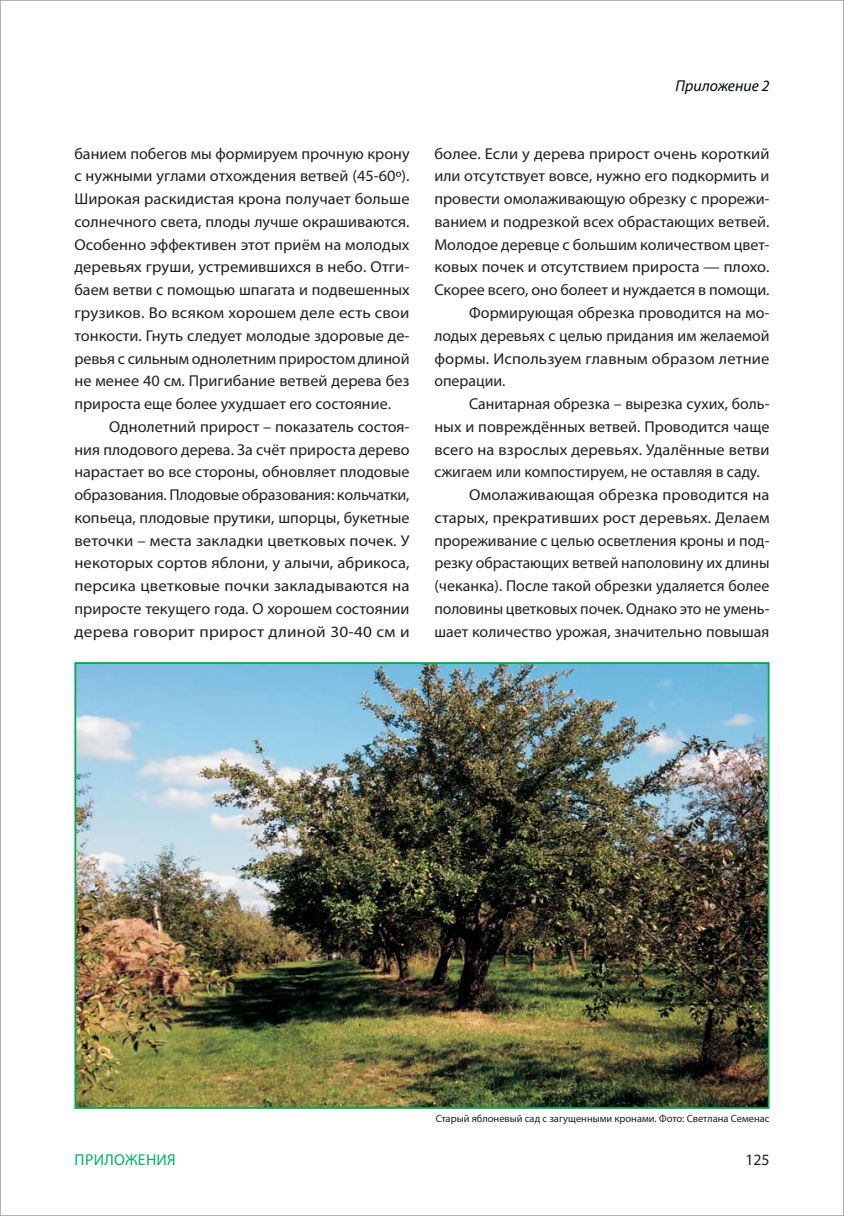
<style>
.page{position:relative;width:844px;height:1216px;background:#fff}
.page>*{position:absolute;margin:0;border:0;box-sizing:border-box;transform-origin:0 0}
.t1{font:15.75px/22.8px "Myriad Pro";color:#231f20;text-align:justify}
.t2{font:15.75px "Myriad Pro";color:#231f20;scale:1.04 1}
.t3{font:15.75px "Myriad Pro";color:#231f20;scale:1.05 1}
.t4{font:italic 15.75px "Myriad Pro";color:#000707}
.t5{font:15.75px "Myriad Pro";letter-spacing:.02em;color:#00b26a}
.t6{font:10.5px "Myriad Pro";color:#231f20}
</style>
<div class="page">
<img style="left:77px;top:665px;width:689px;height:440px">
<div style="left:74px;top:662px;width:695px;height:446px;border:2px solid #00a650"></div>
<p class="t1" style="left:74px;top:143px;width:336px">банием побегов мы формируем прочную крону с нужными углами отхождения ветвей (45-60º).<br>Широкая раскидистая крона получает больше солнечного света, плоды лучше окрашиваются.<br>Особенно эффективен этот приём на молодых деревьях груши, устремившихся в небо. Отги&shy;баем ветви с помощью шпагата и подвешенных грузиков. Во всяком хорошем деле есть свои тонкости. Гнуть следует молодые здоровые де&shy;ревья с сильным однолетним приростом длиной не менее 40 см. Пригибание ветвей дерева без прироста еще более ухудшает его состояние.</p>
<p class="t1" style="left:74px;top:416px;width:336px;text-indent:35px">Однолетний прирост – показатель состоя&shy;ния плодового дерева. За счёт прироста дерево нарастает во все стороны, обновляет плодовые образования. Плодовые образования: кольчатки, копьеца, плодовые прутики, шпорцы, букетные веточки – места закладки цветковых почек. У некоторых сортов яблони, у алычи, абрикоса, персика цветковые почки закладываются на приросте текущего года. О хорошем состоянии дерева говорит прирост длиной 30-40 см и</p>
<p class="t4" style="left:675px;top:79px;width:95px">Приложение 2</p>
<p class="t2" style="left:434px;top:147px;width:323px">более. Если у дерева прирост очень короткий</p>
<p class="t1" style="left:434px;top:166px;width:336px">или отсутствует вовсе, нужно его подкормить и</p>
<p class="t1" style="left:434px;top:189px;width:336px">провести омолаживающую обрезку с прорежи-</p>
<p class="t1" style="left:434px;top:212px;width:336px">ванием и подрезкой всех обрастающих ветвей.</p>
<p class="t1" style="left:434px;top:234px;width:336px">Молодое деревце с большим количеством цвет-</p>
<p class="t1" style="left:434px;top:257px;width:336px">ковых почек и отсутствием прироста — плохо.</p>
<p class="t1" style="left:434px;top:280px;width:336px">Скорее всего, оно болеет и нуждается в помощи.</p>
<p class="t1" style="left:469px;top:303px;width:302px">Формирующая обрезка проводится на мо-</p>
<p class="t1" style="left:434px;top:325px;width:336px">лодых деревьях с целью придания им желаемой</p>
<p class="t3" style="left:434px;top:352px;width:320px">формы. Используем главным образом летние</p>
<p class="t1" style="left:434px;top:371px;width:72px">операции.</p>
<p class="t1" style="left:469px;top:394px;width:302px">Санитарная обрезка – вырезка сухих, боль-</p>
<p class="t1" style="left:434px;top:416px;width:336px">ных и повреждённых ветвей. Проводится чаще</p>
<p class="t2" style="left:434px;top:443px;width:323px">всего на взрослых деревьях. Удалённые ветви</p>
<p class="t1" style="left:434px;top:462px;width:327px">сжигаем или компостируем, не оставляя в саду.</p>
<p class="t3" style="left:469px;top:488px;width:287px">Омолаживающая обрезка проводится на</p>
<p class="t2" style="left:434px;top:511px;width:323px">старых, прекративших рост деревьях. Делаем</p>
<p class="t1" style="left:434px;top:530px;width:336px">прореживание с целью осветления кроны и под-</p>
<p class="t1" style="left:434px;top:553px;width:336px">резку обрастающих ветвей наполовину их длины</p>
<p class="t1" style="left:434px;top:576px;width:336px">(чеканка). После такой обрезки удаляется более</p>
<p class="t1" style="left:434px;top:598px;width:336px">половины цветковых почек. Однако это не умень-</p>
<p class="t1" style="left:434px;top:621px;width:336px">шает количество урожая, значительно повышая</p>
<p class="t6" style="left:435px;top:1113px;width:335px">Старый яблоневый сад с загущенными кронами. Фото: Светлана Семенас</p>
<p class="t5" style="left:75px;top:1152px;width:103px">ПРИЛОЖЕНИЯ</p>
<p class="t1" style="left:745px;top:1149px;width:26px">125</p>
</div>
